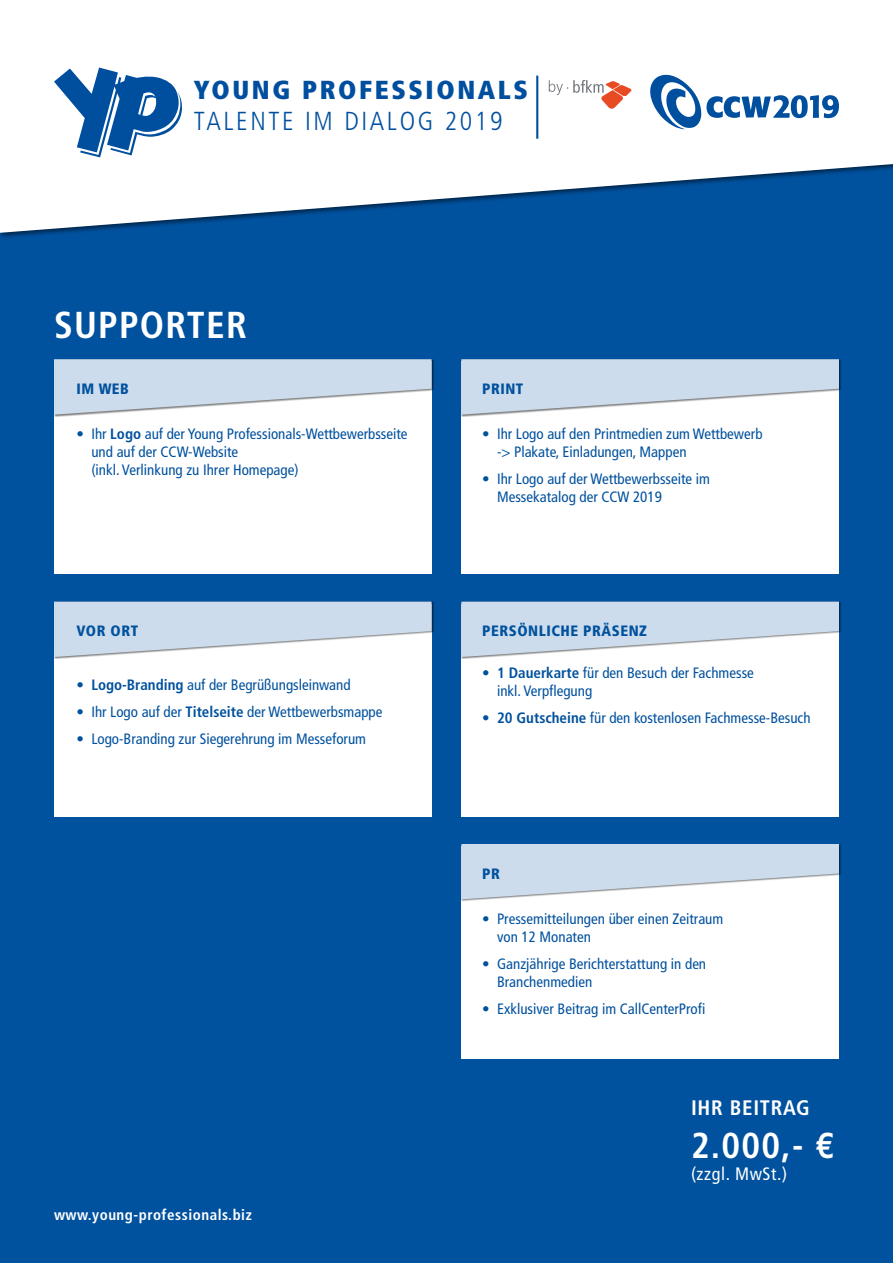
<style>
.page{position:relative;width:893px;height:1263px;background:#00519e}
.page>*{position:absolute;margin:0;border:0;box-sizing:border-box;transform-origin:0 0}
.t1{font:700 condensed 37.5px "Frutiger";letter-spacing:.035em;color:#fff}
.t2{font:700 condensed 36px "Frutiger";color:#fff}
.t3{font:300 condensed 26.1px "Frutiger";letter-spacing:.1em;color:#004f9f}
.t4{font:900 condensed 26.1px "Frutiger";letter-spacing:.1em;color:#004f9f}
.t5{font:700 condensed 21px "Frutiger";letter-spacing:.035em;color:#fff}
.t6{font:condensed 18px "Frutiger";letter-spacing:.035em;color:#fff}
.t7{font:condensed 15px/18px "Frutiger";color:#00519e}
.t8{font:900 condensed 15px "Frutiger";letter-spacing:.035em;color:#00519e}
.t9{font:700 condensed 15px "Frutiger";letter-spacing:.035em;color:#fff}
.s1{font-weight:700}
</style>
<div class="page">
<svg style="left:0;top:0;width:893px;height:233px;background:#d4e1ed"></svg>
<div style="left:54px;top:361px;width:378px;height:213px;background:#fff"></div>
<div style="left:54px;top:604px;width:378px;height:212px;background:#fff"></div>
<div style="left:461px;top:361px;width:378px;height:213px;background:#fff"></div>
<div style="left:461px;top:604px;width:378px;height:212px;background:#fff"></div>
<div style="left:461px;top:846px;width:378px;height:213px;background:#fff"></div>
<div style="left:54px;top:359px;width:380px;height:58px;background:#000;opacity:.5"></div>
<svg style="left:54px;top:359px;width:378px;height:56px"></svg>
<div style="left:54px;top:601px;width:380px;height:58px;background:#000;opacity:.5"></div>
<svg style="left:54px;top:602px;width:378px;height:55px"></svg>
<div style="left:461px;top:359px;width:380px;height:58px;background:#000;opacity:.5"></div>
<svg style="left:461px;top:359px;width:378px;height:56px"></svg>
<div style="left:461px;top:601px;width:380px;height:58px;background:#000;opacity:.5"></div>
<svg style="left:461px;top:602px;width:378px;height:55px"></svg>
<div style="left:461px;top:844px;width:380px;height:58px;background:#000;opacity:.5"></div>
<svg style="left:461px;top:844px;width:378px;height:55px"></svg>
<hr style="left:536px;top:76px;width:2px;height:63px;background:#004f9f">
<svg style="left:54px;top:68px;width:129px;height:89px"></svg>
<svg style="left:549px;top:80px;width:82px;height:29px;background:#f0d4ce"></svg>
<svg style="left:650px;top:75px;width:189px;height:54px"></svg>
<h3 class="t4" style="left:194px;top:74px;width:335px">YOUNG PROFESSIONALS</h3>
<h3 class="t3" style="left:194px;top:106px;width:310px">TALENTE IM DIALOG 2019</h3>
<h1 class="t1" style="left:54px;top:303px;width:194px">SUPPORTER</h1>
<p class="t8" style="left:77px;top:380px;width:54px">IM WEB</p>
<p class="t7" style="left:91px;top:425px;width:318px;text-indent:-15px">• Ihr <span class="s1">Logo</span> auf der Young Professionals-Wettbewerbsseite und auf der CCW-Website<br>(inkl. Verlinkung zu Ihrer Homepage)</p>
<p class="t8" style="left:77px;top:622px;width:63px">VOR ORT</p>
<p class="t7" style="left:77px;top:676px;width:276px">• <span class="s1">Logo-Branding</span> auf der Begrüßungsleinwand</p>
<p class="t7" style="left:77px;top:703px;width:307px">• Ihr Logo auf der <span class="s1">Titelseite</span> der Wettbewerbsmappe</p>
<p class="t7" style="left:77px;top:730px;width:291px">• Logo-Branding zur Siegerehrung im Messeforum</p>
<p class="t9" style="left:54px;top:1206px;width:199px">www.young-professionals.biz</p>
<p class="t8" style="left:482px;top:380px;width:43px">PRINT</p>
<p class="t7" style="left:497px;top:425px;width:267px;text-indent:-15px">• Ihr Logo auf den Printmedien zum Wettbewerb -&gt; Plakate, Einladungen, Mappen</p>
<p class="t7" style="left:497px;top:470px;width:214px;text-indent:-15px">• Ihr Logo auf der Wettbewerbsseite im<br>Messekatalog der CCW 2019</p>
<p class="t8" style="left:482px;top:622px;width:166px">PERSÖNLICHE PRÄSENZ</p>
<p class="t7" style="left:497px;top:664px;width:258px;text-indent:-15px">• <span class="s1">1 Dauerkarte</span> für den Besuch der Fachmesse inkl. Verpflegung</p>
<p class="t7" style="left:482px;top:709px;width:330px">• <span class="s1">20 Gutscheine</span> für den kostenlosen Fachmesse-Besuch</p>
<p class="t8" style="left:482px;top:864px;width:19px">PR</p>
<p class="t7" style="left:497px;top:910px;width:228px;text-indent:-15px">• Pressemitteilungen über einen Zeitraum von 12 Monaten</p>
<p class="t7" style="left:497px;top:955px;width:211px;text-indent:-15px">• Ganzjährige Berichterstattung in den<br>Branchenmedien</p>
<p class="t7" style="left:482px;top:1000px;width:225px">• Exklusiver Beitrag im CallCenterProfi</p>
<h3 class="t5" style="left:691px;top:1095px;width:120px">IHR BEITRAG</h3>
<h2 class="t2" style="left:691px;top:1124px;width:145px">2.000,- €</h2>
<p class="t6" style="left:691px;top:1163px;width:98px">(zzgl. MwSt.)</p>
</div>
